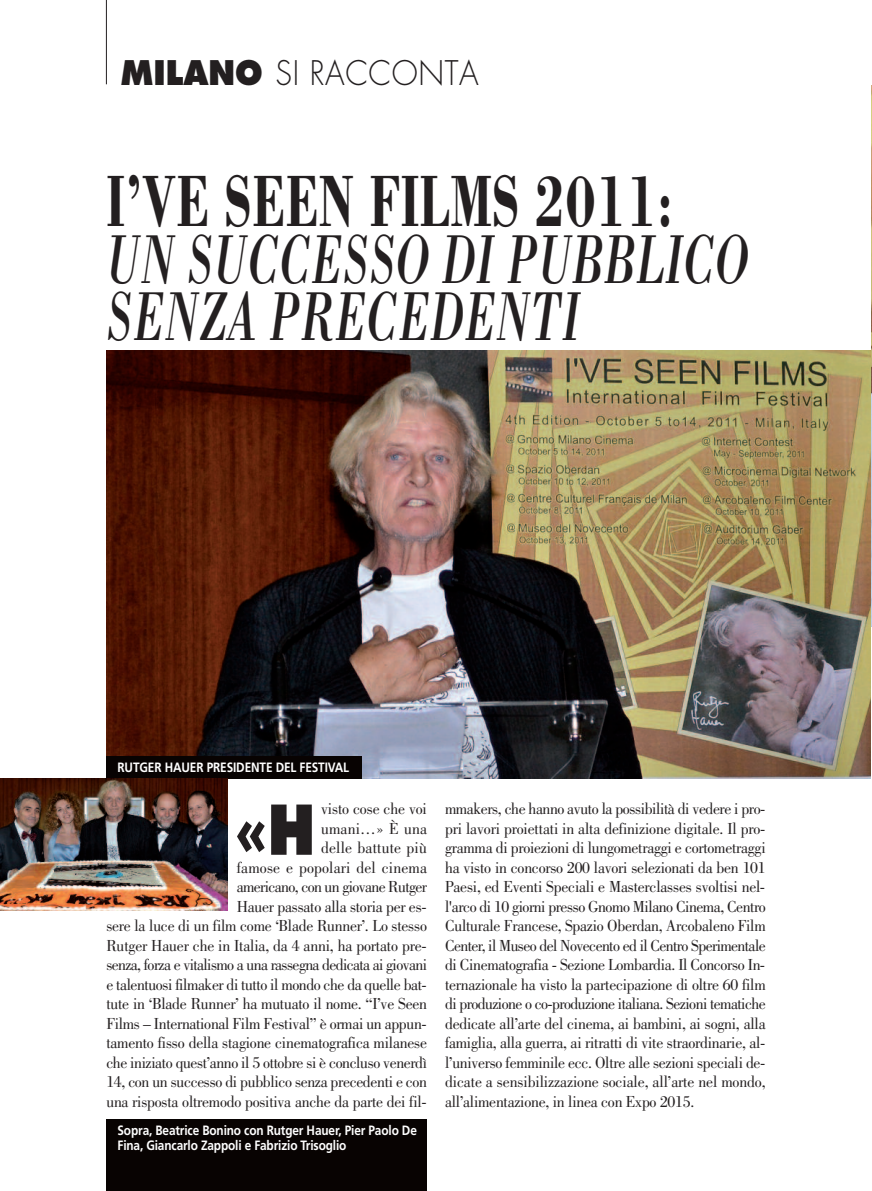
<style>
.page{position:relative;width:872px;height:1191px;background:#fff}
.page>*{position:absolute;margin:0;border:0;box-sizing:border-box;transform-origin:0 0}
.t1{font:700 75px "Bodoni";color:#231f20;scale:.67 1}
.t2{font:italic 71.25px/57.2px "Bodoni";color:#231f20;scale:.67 1}
.t3{font:800 66.6px "Futura";color:#231f20;scale:.88 1}
.t4{font:300 33px "Futura";letter-spacing:.02em;color:#231f20;scale:.93 1}
.t5{font:16.5px/19.5px "Bodoni";letter-spacing:-.015em;color:#231f20;text-align:right;scale:.95 1}
.t6{font:700 13.5px/15px "Frutiger";letter-spacing:-.01em;color:#fff;scale:.88 1}
.s1{font-weight:800}
</style>
<div class="page">
<hr style="left:106px;top:0;width:1px;height:84px;background:#231f20">
<div style="left:106px;top:1119px;width:321px;height:72px;background:#080302"></div>
<img style="left:106px;top:350px;width:765px;height:428px">
<div style="left:106px;top:756px;width:255px;height:22px;background:#080302"></div>
<img style="left:871px;top:85px;width:1px;height:542px">
<img style="left:0;top:778px;width:227px;height:133px">
<h3 class="t4" style="left:120px;top:57px;width:387px"><span class="s1">MILANO</span> SI RACCONTA</h3>
<h1 class="t1" style="left:106px;top:156px;width:848px">I’VE SEEN FILMS 2011:</h1>
<h2 class="t2" style="left:106px;top:229px;width:961px">UN SUCCESSO DI PUBBLICO<br>SENZA PRECEDENTI</h2>
<p class="t6" style="left:117px;top:760px;width:265px">RUTGER HAUER PRESIDENTE DEL FESTIVAL</p>
<h3 class="t3" style="left:234px;top:800px;width:94px">«H</h3>
<p class="t5" style="left:106px;top:800px;width:339px">visto cose che voi<br>umani…» È una<br>delle battute più<br>famose e popolari del cinema<br>americano, con un giovane Rutger<br>Hauer passato alla storia per es-<br>sere la luce di un film come ‘Blade Runner’. Lo stesso Rutger Hauer che in Italia, da 4 anni, ha portato pre&shy;senza, forza e vitalismo a una rassegna dedicata ai giovani e talentuosi filmaker di tutto il mondo che da quelle bat&shy;tute in ‘Blade Runner’ ha mutuato il nome. “I’ve Seen Films – International Film Festival” è ormai un appun&shy;tamento fisso della stagione cinematografica milanese che iniziato quest’anno il 5 ottobre si è concluso venerdì 14, con un successo di pubblico senza precedenti e con una risposta oltremodo positiva anche da parte dei fil-</p>
<p class="t5" style="left:445px;top:800px;width:339px;text-align:justify">mmakers, che hanno avuto la possibilità di vedere i pro&shy;pri lavori proiettati in alta definizione digitale. Il pro&shy;gramma di proiezioni di lungometraggi e cortometraggi ha visto in concorso 200 lavori selezionati da ben 101<br>Paesi, ed Eventi Speciali e Masterclasses svoltisi nel&shy;l'arco di 10 giorni presso Gnomo Milano Cinema, Centro Culturale Francese, Spazio Oberdan, Arcobaleno Film Center, il Museo del Novecento ed il Centro Sperimentale di Cinematografia - Sezione Lombardia. Il Concorso In&shy;ternazionale ha visto la partecipazione di oltre 60 film di produzione o co-produzione italiana. Sezioni tematiche dedicate all’arte del cinema, ai bambini, ai sogni, alla famiglia, alla guerra, ai ritratti di vite straordinarie, al&shy;l’universo femminile ecc. Oltre alle sezioni speciali de&shy;dicate a sensibilizzazione sociale, all’arte nel mondo, all’alimentazione, in linea con Expo 2015.</p>
<p class="t6" style="left:117px;top:1124px;width:342px">Sopra, Beatrice Bonino con Rutger Hauer, Pier Paolo De<br>Fina, Giancarlo Zappoli e Fabrizio Trisoglio</p>
</div>
